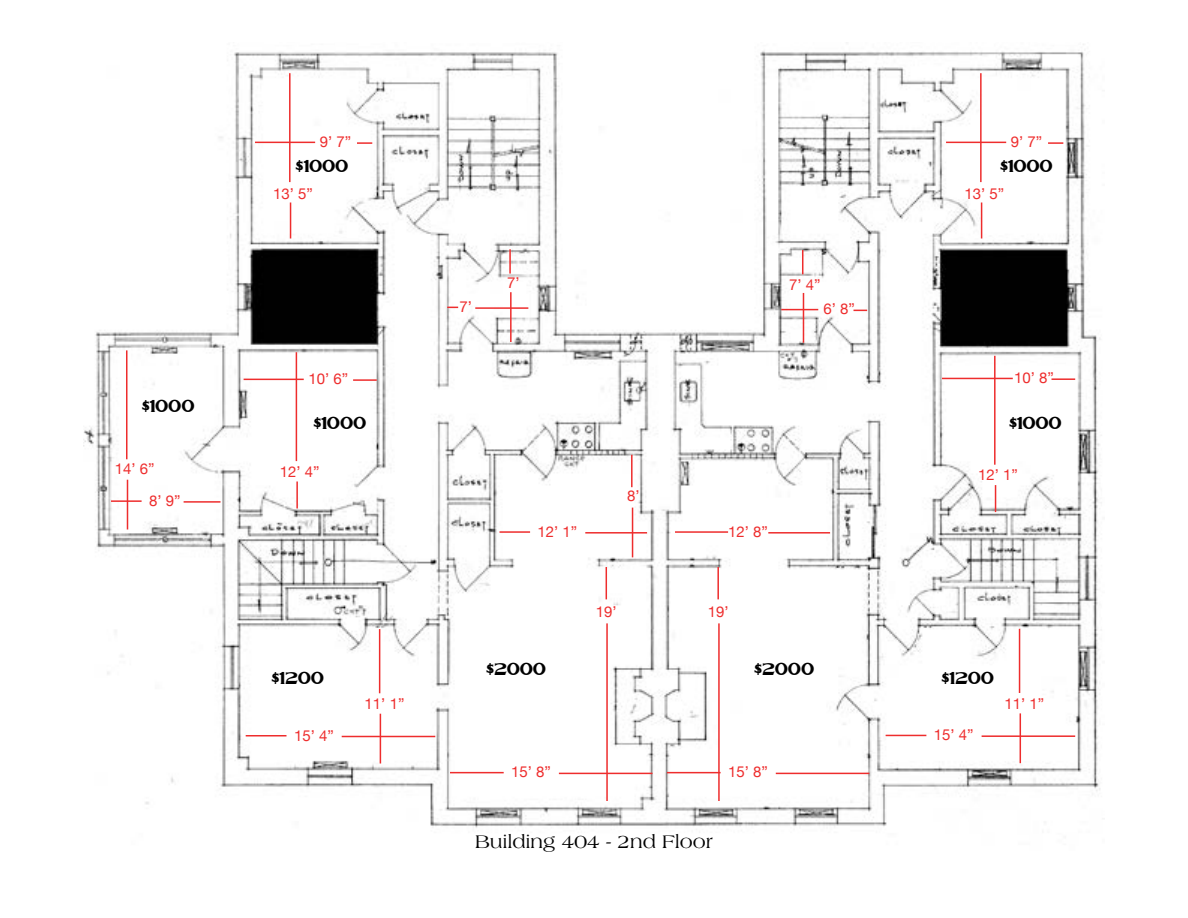
<style>
.page{position:relative;width:1188px;height:918px;background:#fff}
.page>*{position:absolute;margin:0;border:0;box-sizing:border-box;transform-origin:0 0}
.t1{font:19.5px "Americana Std";color:#000}
.t2{font:15px "Helvetica Neue";color:#ee2d2d}
.t3{font:15px "Alphacal Black JNL";letter-spacing:-.015em;color:#000}
</style>
<div class="page">
<img style="left:83px;top:44px;width:1019px;height:784px">
<hr style="left:585px;top:532px;width:62px;height:2px;background:#ee2d2d">
<hr style="left:184px;top:501px;width:37px;height:2px;background:#ee2d2d">
<hr style="left:353px;top:379px;width:24px;height:2px;background:#ee2d2d">
<svg style="left:357px;top:142px;width:15px;height:2px"></svg>
<svg style="left:1048px;top:142px;width:15px;height:2px"></svg>
<hr style="left:768px;top:532px;width:62px;height:2px;background:#ee2d2d">
<hr style="left:499px;top:531px;width:31px;height:2px;background:#ee2d2d">
<hr style="left:111px;top:500px;width:31px;height:2px;background:#ee2d2d">
<hr style="left:244px;top:379px;width:60px;height:1px;background:#ee2d2d">
<hr style="left:255px;top:142px;width:60px;height:1px;background:#ee2d2d">
<hr style="left:946px;top:142px;width:60px;height:1px;background:#ee2d2d">
<hr style="left:675px;top:531px;width:53px;height:2px;background:#ee2d2d">
<hr style="left:631px;top:455px;width:2px;height:32px;background:#ee2d2d">
<hr style="left:126px;top:350px;width:2px;height:109px;background:#ee2d2d">
<hr style="left:296px;top:352px;width:1px;height:109px;background:#ee2d2d">
<hr style="left:289px;top:73px;width:2px;height:109px;background:#ee2d2d">
<hr style="left:980px;top:73px;width:2px;height:109px;background:#ee2d2d">
<hr style="left:379px;top:629px;width:1px;height:64px;background:#ee2d2d">
<hr style="left:632px;top:508px;width:1px;height:49px;background:#ee2d2d">
<hr style="left:127px;top:480px;width:1px;height:49px;background:#ee2d2d">
<hr style="left:296px;top:482px;width:2px;height:27px;background:#ee2d2d">
<hr style="left:290px;top:203px;width:1px;height:36px;background:#ee2d2d">
<hr style="left:981px;top:203px;width:1px;height:36px;background:#ee2d2d">
<hr style="left:380px;top:714px;width:1px;height:50px;background:#ee2d2d">
<hr style="left:559px;top:773px;width:94px;height:1px;background:#ee2d2d">
<hr style="left:342px;top:736px;width:93px;height:1px;background:#ee2d2d">
<hr style="left:776px;top:773px;width:93px;height:1px;background:#ee2d2d">
<hr style="left:450px;top:772px;width:54px;height:1px;background:#ee2d2d">
<hr style="left:246px;top:735px;width:40px;height:2px;background:#ee2d2d">
<hr style="left:667px;top:772px;width:54px;height:1px;background:#ee2d2d">
<hr style="left:606px;top:567px;width:1px;height:32px;background:#ee2d2d">
<hr style="left:717px;top:567px;width:2px;height:32px;background:#ee2d2d">
<hr style="left:606px;top:623px;width:2px;height:178px;background:#ee2d2d">
<hr style="left:718px;top:623px;width:2px;height:178px;background:#ee2d2d">
<hr style="left:1019px;top:629px;width:1px;height:64px;background:#ee2d2d">
<hr style="left:1020px;top:713px;width:1px;height:50px;background:#ee2d2d">
<hr style="left:982px;top:735px;width:93px;height:2px;background:#ee2d2d">
<hr style="left:886px;top:735px;width:40px;height:1px;background:#ee2d2d">
<hr style="left:1052px;top:378px;width:23px;height:2px;background:#ee2d2d">
<hr style="left:942px;top:378px;width:71px;height:1px;background:#ee2d2d">
<hr style="left:994px;top:356px;width:2px;height:109px;background:#ee2d2d">
<svg style="left:995px;top:485px;width:1px;height:27px"></svg>
<hr style="left:475px;top:307px;width:53px;height:2px;background:#ee2d2d">
<svg style="left:854px;top:310px;width:13px;height:1px"></svg>
<hr style="left:781px;top:309px;width:37px;height:1px;background:#ee2d2d">
<hr style="left:509px;top:249px;width:2px;height:25px;background:#ee2d2d">
<svg style="left:802px;top:250px;width:1px;height:24px"></svg>
<hr style="left:510px;top:292px;width:2px;height:50px;background:#ee2d2d">
<hr style="left:803px;top:293px;width:1px;height:50px;background:#ee2d2d">
<p class="t2" style="left:320px;top:131px;width:33px">9’ 7”</p>
<p class="t2" style="left:1011px;top:131px;width:33px">9’ 7”</p>
<p class="t3" style="left:296px;top:156px;width:54px">$1000</p>
<p class="t3" style="left:1000px;top:156px;width:54px">$1000</p>
<p class="t2" style="left:273px;top:183px;width:41px">13’ 5”</p>
<p class="t2" style="left:964px;top:183px;width:41px">13’ 5”</p>
<p class="t2" style="left:507px;top:272px;width:14px">7’</p>
<p class="t2" style="left:789px;top:274px;width:33px">7’ 4”</p>
<p class="t3" style="left:142px;top:396px;width:54px">$1000</p>
<p class="t2" style="left:308px;top:368px;width:41px">10’ 6”</p>
<p class="t2" style="left:460px;top:296px;width:14px">7’</p>
<p class="t2" style="left:824px;top:298px;width:33px">6’ 8”</p>
<p class="t2" style="left:1014px;top:367px;width:41px">10’ 8”</p>
<p class="t3" style="left:314px;top:413px;width:54px">$1000</p>
<p class="t3" style="left:1009px;top:413px;width:54px">$1000</p>
<p class="t2" style="left:115px;top:457px;width:41px">14’ 6”</p>
<p class="t2" style="left:280px;top:461px;width:41px">12’ 4”</p>
<p class="t2" style="left:149px;top:490px;width:33px">8’ 9”</p>
<p class="t2" style="left:538px;top:521px;width:41px">12’ 1”</p>
<p class="t2" style="left:627px;top:485px;width:14px">8’</p>
<p class="t2" style="left:728px;top:521px;width:41px">12’ 8”</p>
<p class="t2" style="left:596px;top:601px;width:22px">19’</p>
<p class="t2" style="left:708px;top:601px;width:22px">19’</p>
<p class="t2" style="left:978px;top:464px;width:41px">12’ 1”</p>
<p class="t3" style="left:486px;top:659px;width:61px">$2000</p>
<p class="t3" style="left:754px;top:659px;width:61px">$2000</p>
<p class="t3" style="left:271px;top:668px;width:54px">$1200</p>
<p class="t3" style="left:941px;top:668px;width:54px">$1200</p>
<p class="t2" style="left:294px;top:724px;width:41px">15’ 4”</p>
<p class="t2" style="left:365px;top:693px;width:41px">11’ 1”</p>
<p class="t2" style="left:511px;top:761px;width:41px">15’ 8”</p>
<p class="t2" style="left:728px;top:761px;width:41px">15’ 8”</p>
<p class="t2" style="left:934px;top:724px;width:41px">15’ 4”</p>
<p class="t2" style="left:1005px;top:693px;width:41px">11’ 1”</p>
<h1 class="t1" style="left:475px;top:831px;width:239px">Building 404 - 2nd Floor</h1>
</div>
